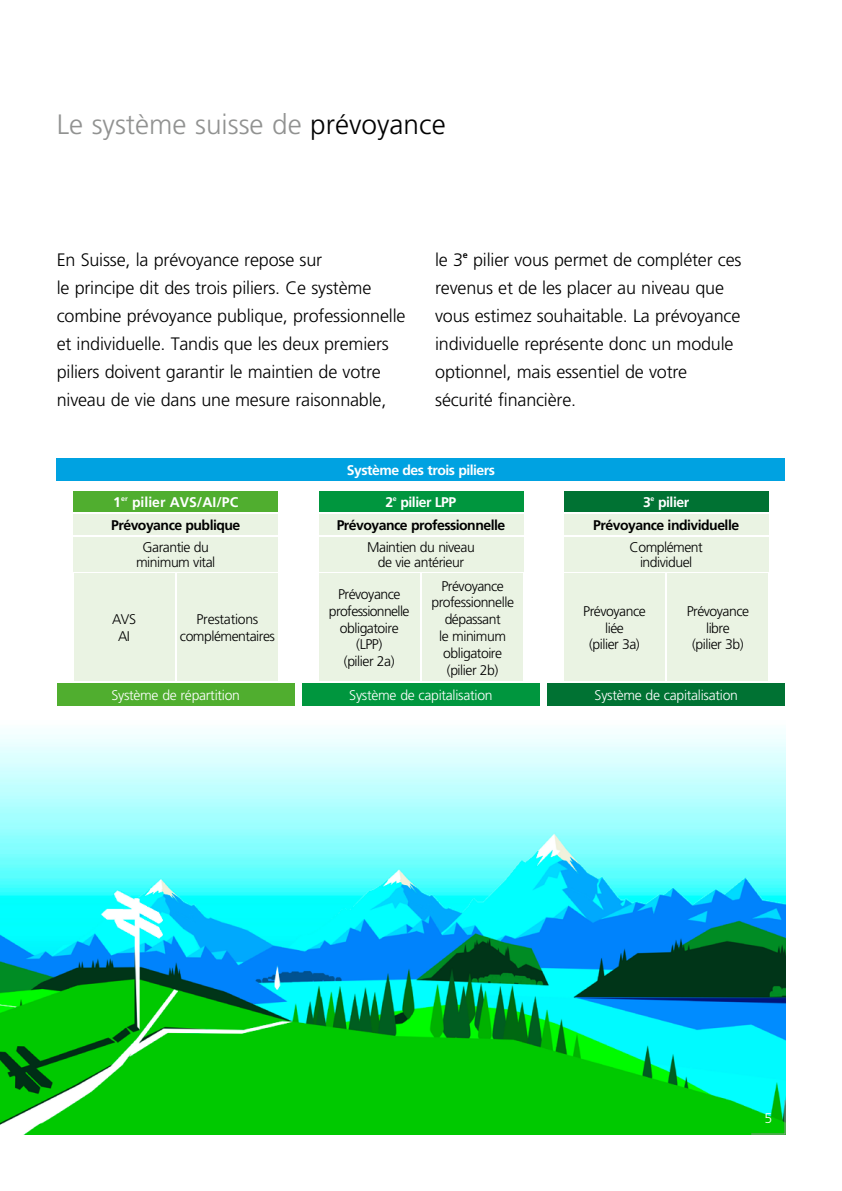
<style>
.page{position:relative;width:842px;height:1191px;background:#fff}
.page>*{position:absolute;margin:0;border:0;box-sizing:border-box;transform-origin:0 0}
.t1{font:300 28px "Frutiger LT Std";color:#919291}
.t2{font:300 18px/28px "Frutiger LT Std";letter-spacing:-.01em;color:#000}
.t3{font:300 14px/16.8px "Frutiger LT Std";letter-spacing:-.035em;color:#000;text-align:center}
.t4{font:300 14px "Frutiger LT Std";letter-spacing:-.02em;color:#fff}
.t5{font:700 14px "Frutiger LT Std";letter-spacing:-.035em;color:#000}
.t6{font:700 14px "Frutiger LT Std";letter-spacing:-.035em;color:#fff}
.t7{font:700 14px "Frutiger LT Std";color:#fff}
.s1{color:#000}
</style>
<div class="page">
<img style="left:0;top:734px;width:785px;height:400px">
<svg style="left:751px;top:1099px;width:34px;height:35px"></svg>
<div style="left:57px;top:458px;width:728px;height:23px;background:#00a2e1"></div>
<div style="left:74px;top:492px;width:204px;height:20px;background:#50ae2f"></div>
<div style="left:57px;top:683px;width:238px;height:23px;background:#50ae2f"></div>
<div style="left:74px;top:514px;width:204px;height:21px;background:#eaf3e3"></div>
<div style="left:74px;top:537px;width:204px;height:34px;background:#eaf3e3"></div>
<div style="left:319px;top:492px;width:204px;height:20px;background:#00963e"></div>
<div style="left:302px;top:683px;width:238px;height:23px;background:#00963e"></div>
<div style="left:319px;top:514px;width:204px;height:21px;background:#eaf3e3"></div>
<div style="left:319px;top:537px;width:204px;height:34px;background:#eaf3e3"></div>
<div style="left:564px;top:492px;width:204px;height:20px;background:#007233"></div>
<div style="left:547px;top:683px;width:238px;height:23px;background:#007233"></div>
<div style="left:564px;top:514px;width:204px;height:21px;background:#eaf3e3"></div>
<div style="left:564px;top:537px;width:204px;height:34px;background:#eaf3e3"></div>
<div style="left:74px;top:573px;width:100px;height:108px;background:#eaf3e3"></div>
<div style="left:319px;top:573px;width:101px;height:108px;background:#eaf3e3"></div>
<div style="left:564px;top:573px;width:101px;height:108px;background:#eaf3e3"></div>
<div style="left:177px;top:573px;width:101px;height:108px;background:#eaf3e3"></div>
<div style="left:422px;top:573px;width:101px;height:108px;background:#eaf3e3"></div>
<div style="left:667px;top:573px;width:101px;height:108px;background:#eaf3e3"></div>
<h1 class="t1" style="left:57px;top:109px;width:390px">Le système suisse de <span class="s1">prévoyance</span></h1>
<p class="t2" style="left:57px;top:246px;width:350px">En Suisse, la prévoyance repose sur<br>le principe dit des trois piliers. Ce système combine prévoyance publique, professionnelle et individuelle. Tandis que les deux premiers piliers doivent garantir le maintien de votre niveau de vie dans une mesure raisonnable,</p>
<p class="t2" style="left:435px;top:246px;width:308px">le 3<sup>e</sup> pilier vous permet de compléter ces revenus et de les placer au niveau que vous estimez souhaitable. La prévoyance individuelle représente donc un module optionnel, mais essentiel de votre sécurité financière.</p>
<p class="t7" style="left:113px;top:494px;width:126px">1<sup>er</sup> pilier AVS/AI/PC</p>
<p class="t5" style="left:111px;top:517px;width:131px">Prévoyance publique</p>
<p class="t3" style="left:136px;top:539px;width:81px;line-height:15.4px">Garantie du minimum vital</p>
<p class="t3" style="left:112px;top:611px;width:25px">AVS<br>AI</p>
<p class="t3" style="left:180px;top:611px;width:97px">Prestations complémentaires</p>
<p class="t4" style="left:111px;top:687px;width:130px">Système de répartition</p>
<p class="t6" style="left:347px;top:462px;width:150px">Système des trois piliers</p>
<p class="t6" style="left:386px;top:494px;width:72px">2<sup>e</sup> pilier LPP</p>
<p class="t5" style="left:337px;top:517px;width:170px">Prévoyance professionnelle</p>
<p class="t3" style="left:367px;top:539px;width:109px;line-height:15.4px">Maintien du niveau de vie antérieur</p>
<p class="t3" style="left:329px;top:586px;width:82px">Prévoyance professionnelle obligatoire (LPP)<br>(pilier 2a)</p>
<p class="t3" style="left:431px;top:577px;width:84px">Prévoyance professionnelle dépassant<br>le minimum obligatoire (pilier 2b)</p>
<p class="t4" style="left:349px;top:687px;width:145px">Système de capitalisation</p>
<p class="t6" style="left:643px;top:494px;width:47px">3<sup>e</sup> pilier</p>
<p class="t5" style="left:593px;top:517px;width:148px">Prévoyance individuelle</p>
<p class="t3" style="left:629px;top:539px;width:75px;line-height:15.4px">Complément individuel</p>
<p class="t3" style="left:583px;top:603px;width:64px">Prévoyance liée<br>(pilier 3a)</p>
<p class="t3" style="left:687px;top:603px;width:64px">Prévoyance libre<br>(pilier 3b)</p>
<p class="t4" style="left:595px;top:687px;width:145px">Système de capitalisation</p>
<p class="t4" style="left:764px;top:1109px;width:9px">5</p>
</div>
